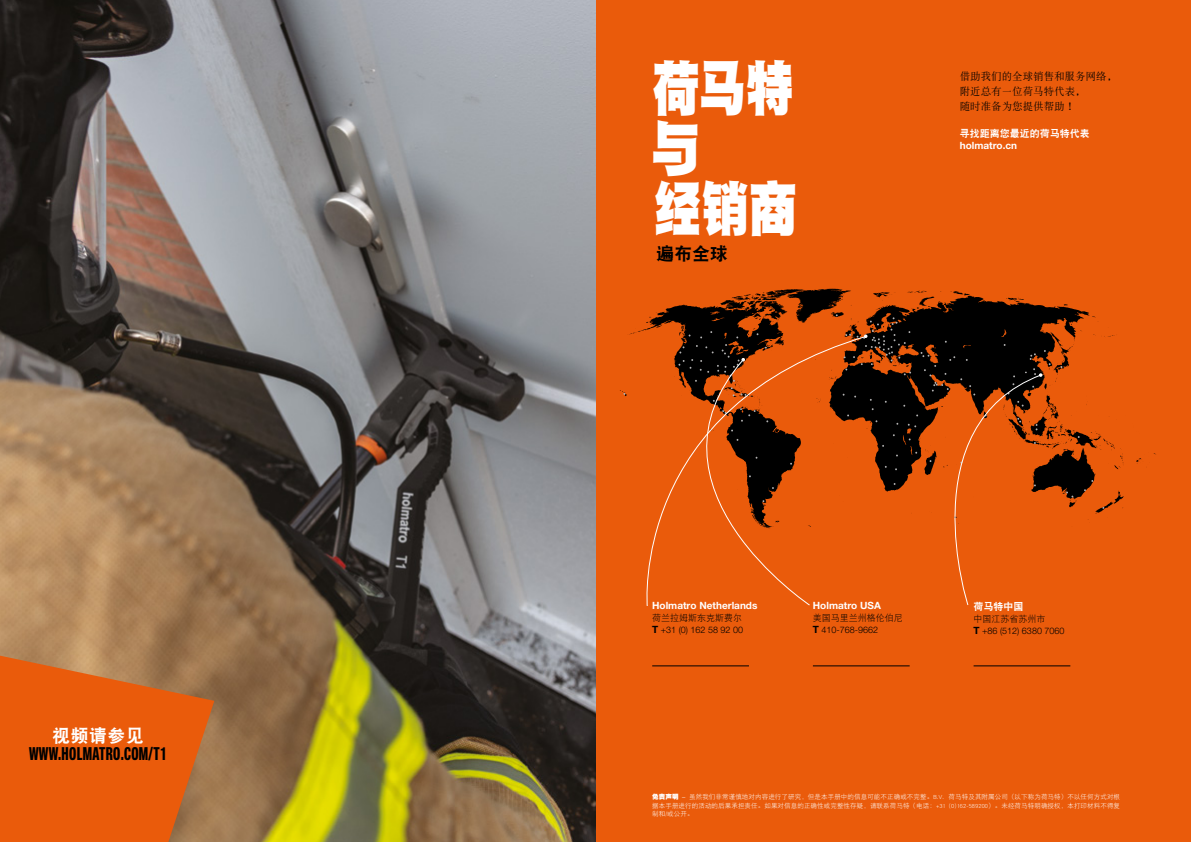
<style>
.page{position:relative;width:1191px;height:842px;background:#fff}
.page>*{position:absolute;margin:0;border:0;box-sizing:border-box;transform-origin:0 0}
.t1{font:60px/60px "DFP Hei W12";letter-spacing:-.015em;color:#fff;scale:.8 1}
.t2{font:700 18px "Neue Helvetica Pro 79 Cm";letter-spacing:.02em;color:#000}
.t3{font:18px "DF Hei W9";letter-spacing:.02em;color:#fff}
.t4{font:18px "DF Hei W9";color:#000}
.t5{font:10.5px/15px "DFP Song W5";color:#000}
.t6{font:700 10px "Helvetica Neue LT Std";color:#fff}
.t7{font:10px "DF Hei W9";color:#fff}
.t8{font:300 9px "Helvetica Neue LT Std";color:#000}
.t9{font:9px "DFP Hei W3";color:#000}
.t10{font:6.5px/8.5px "DFP Hei W3";letter-spacing:.015em;color:#fff;text-align:justify}
.s1{font-weight:700;font-size:10px}
.s2{font-family:"DFP Hei W12"}
.s3{font-family:"Helvetica Neue LT Std";font-weight:300}
</style>
<div class="page">
<div style="left:595px;top:0;width:596px;height:842px;background:#ea5b0b"></div>
<svg style="left:620px;top:289px;width:536px;height:231px"></svg>
<svg style="left:623px;top:314px;width:481px;height:195px"></svg>
<svg style="left:630px;top:336px;width:237px;height:270px"></svg>
<svg style="left:909px;top:373px;width:133px;height:232px"></svg>
<hr style="left:652px;top:666px;width:97px;height:1px;background:#000">
<hr style="left:813px;top:666px;width:96px;height:1px;background:#000">
<hr style="left:973px;top:666px;width:97px;height:1px;background:#000">
<img style="left:0;top:0;width:595px;height:842px">
<svg style="left:0;top:656px;width:214px;height:186px;background:#dc6119"></svg>
<h2 class="t3" style="left:52px;top:726px;width:93px">视频请参见</h2>
<h2 class="t2" style="left:29px;top:742px;width:139px">WWW.HOLMATRO.COM/T1</h2>
<h1 class="t1" style="left:651px;top:58px;width:183px">荷马特与<br>经销商</h1>
<h2 class="t4" style="left:656px;top:244px;width:73px">遍布全球</h2>
<h3 class="t5" style="left:959px;top:68px;width:159px">借助我们的全球销售和服务网络，附近总有一位荷马特代表，<br>随时准备为您提供帮助！</h3>
<h3 class="t7" style="left:959px;top:128px;width:131px">寻找距离您最近的荷马特代表</h3>
<h3 class="t6" style="left:959px;top:139px;width:59px">holmatro.cn</h3>
<h3 class="t6" style="left:652px;top:599px;width:107px">Holmatro Netherlands</h3>
<h3 class="t9" style="left:652px;top:613px;width:91px">荷兰拉姆斯东克斯费尔</h3>
<h3 class="t8" style="left:652px;top:624px;width:92px"><span class="s1">T</span> +31 (0) 162 58 92 00</h3>
<h3 class="t6" style="left:813px;top:599px;width:69px">Holmatro USA</h3>
<h3 class="t9" style="left:813px;top:613px;width:91px">美国马里兰州格伦伯尼</h3>
<h3 class="t8" style="left:813px;top:624px;width:67px"><span class="s1">T</span> 410-768-9662</h3>
<h3 class="t7" style="left:973px;top:602px;width:51px">荷马特中国</h3>
<h3 class="t9" style="left:973px;top:615px;width:73px">中国江苏省苏州市</h3>
<h3 class="t8" style="left:973px;top:626px;width:92px"><span class="s1">T</span> +86 (512) 6380 7060</h3>
<p class="t10" style="left:652px;top:792px;width:469px"><span class="s2">免责声明</span> <span class="s3">–</span> 虽然我们非常谨慎地对内容进行了研究，但是本手册中的信息可能不正确或不完整。B.V. 荷马特及其附属公司（以下称为荷马特）不以任何方式对根据本手册进行的活动的后果承担责任。如果对信息的正确性或完整性存疑，请联系荷马特（电话：+31 (0)162-589200）。未经荷马特明确授权，本打印材料不得复制和/或公开。´</p>
</div>
